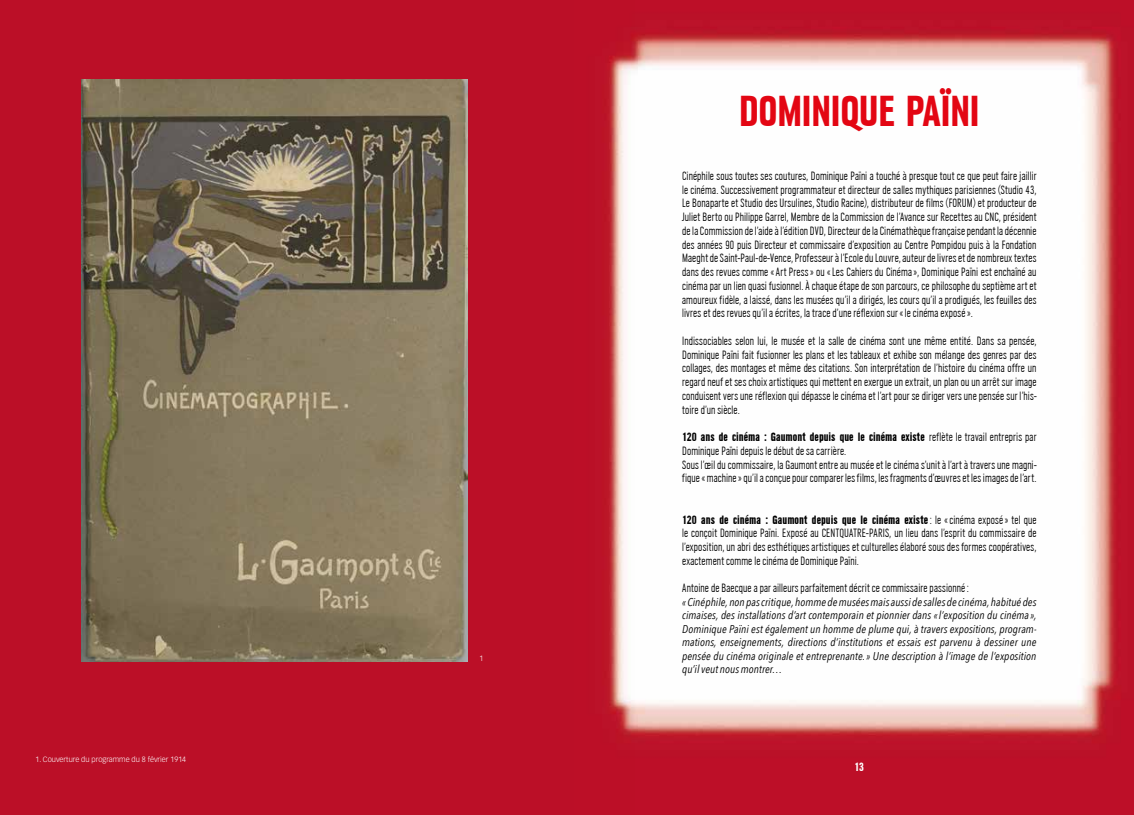
<style>
.page{position:relative;width:1134px;height:815px;background:#fff}
.page>*{position:absolute;margin:0;border:0;box-sizing:border-box;transform-origin:0 0}
.t1{font:700 condensed 45px "URW Grotesk T";letter-spacing:-.015em;color:#e30613}
.t2{font:12.5px/13.8px "URW Grotesk T Ligh Cond";letter-spacing:.01em;color:#000;text-align:justify}
.t3{font:700 condensed 12.5px "URW Grotesk T";color:#000}
.t4{font:700 condensed 12.5px "URW Grotesk T";color:#fff}
.t5{font:italic 11.25px/13.5px "Avenir Next Condensed";letter-spacing:.005em;color:#000;text-align:justify}
.t6{font:300 7.5px "Vectora LH";color:#fff}
.s1{font-family:"URW Grotesk T Ligh Cond";font-weight:400;font-stretch:normal}
</style>
<div class="page">
<div style="left:0;top:0;width:634px;height:815px;background:#bb0f27"></div>
<img style="left:608px;top:0;width:526px;height:327px">
<img style="left:608px;top:327px;width:526px;height:488px">
<img style="left:82px;top:80px;width:386px;height:581px">
<p class="t6" style="left:35px;top:755px;width:152px">1. Couverture du programme du 8 février 1914</p>
<p class="t6" style="left:479px;top:654px;width:5px">1</p>
<h1 class="t1" style="left:739px;top:87px;width:243px">DOMINIQUE PAÏNI</h1>
<p class="t2" style="left:682px;top:169px;width:356px">Cinéphile sous toutes ses coutures, Dominique Païni a touché à presque tout ce que peut faire jaillir le cinéma. Successivement programmateur et directeur de salles mythiques parisiennes (Studio 43, Le Bonaparte et Studio des Ursulines, Studio Racine), distributeur de films (FORUM) et producteur de Juliet Berto ou Philippe Garrel, Membre de la Commission de l’Avance sur Recettes au CNC, président de la Commission de l’aide à l’édition DVD, Directeur de la Cinémathèque française pendant la décennie des années 90 puis Directeur et commissaire d’exposition au Centre Pompidou puis à la Fondation Maeght de Saint-Paul-de-Vence, Professeur à l’Ecole du Louvre, auteur de livres et de nombreux textes dans des revues comme «Art Press» ou «Les Cahiers du Cinéma», Dominique Païni est enchaîné au cinéma par un lien quasi fusionnel. À chaque étape de son parcours, ce philosophe du septième art et amoureux fidèle, a laissé, dans les musées qu’il a dirigés, les cours qu’il a prodigués, les feuilles des livres et des revues qu’il a écrites, la trace d’une réflexion sur «le cinéma exposé».</p>
<p class="t2" style="left:682px;top:334px;width:356px">Indissociables selon lui, le musée et la salle de cinéma sont une même entité. Dans sa pensée, Dominique Païni fait fusionner les plans et les tableaux et exhibe son mélange des genres par des collages, des montages et même des citations. Son interprétation de l’histoire du cinéma offre un regard neuf et ses choix artistiques qui mettent en exergue un extrait, un plan ou un arrêt sur image conduisent vers une réflexion qui dépasse le cinéma et l’art pour se diriger vers une pensée sur l’his&shy;toire d’un siècle.</p>
<p class="t3" style="left:682px;top:430px;width:356px">120 ans de cinéma : Gaumont depuis que le cinéma existe <span class="s1">reflète le travail entrepris par</span></p>
<p class="t2" style="left:682px;top:444px;width:356px;text-align:left">Dominique Païni depuis le début de sa carrière.<br>Sous l’œil du commissaire, la Gaumont entre au musée et le cinéma s’unit à l’art à travers une magni&shy;fique «machine» qu’il a conçue pour comparer les films, les fragments d’œuvres et les images de l’art.</p>
<p class="t3" style="left:682px;top:513px;width:356px">120 ans de cinéma : Gaumont depuis que le cinéma existe<span class="s1">: le «cinéma exposé» tel que</span></p>
<p class="t2" style="left:682px;top:527px;width:356px">le conçoit Dominique Païni. Exposé au CENTQUATRE-PARIS, un lieu dans l’esprit du commissaire de l’exposition, un abri des esthétiques artistiques et culturelles élaboré sous des formes coopératives, exactement comme le cinéma de Dominique Païni.</p>
<p class="t2" style="left:682px;top:582px;width:288px">Antoine de Baecque a par ailleurs parfaitement décrit ce commissaire passionné:</p>
<p class="t5" style="left:682px;top:595px;width:356px">« Cinéphile, non pas critique, homme de musées mais aussi de salles de cinéma, habitué des cimaises, des installations d’art contemporain et pionnier dans «l’exposition du cinéma », Dominique Païni est également un homme de plume qui, à travers expositions, program&shy;mations, enseignements, directions d’institutions et essais est parvenu à dessiner une pensée du cinéma originale et entreprenante.» Une description à l’image de l’exposition qu’il veut nous montrer…</p>
<p class="t4" style="left:854px;top:761px;width:11px">13</p>
</div>
